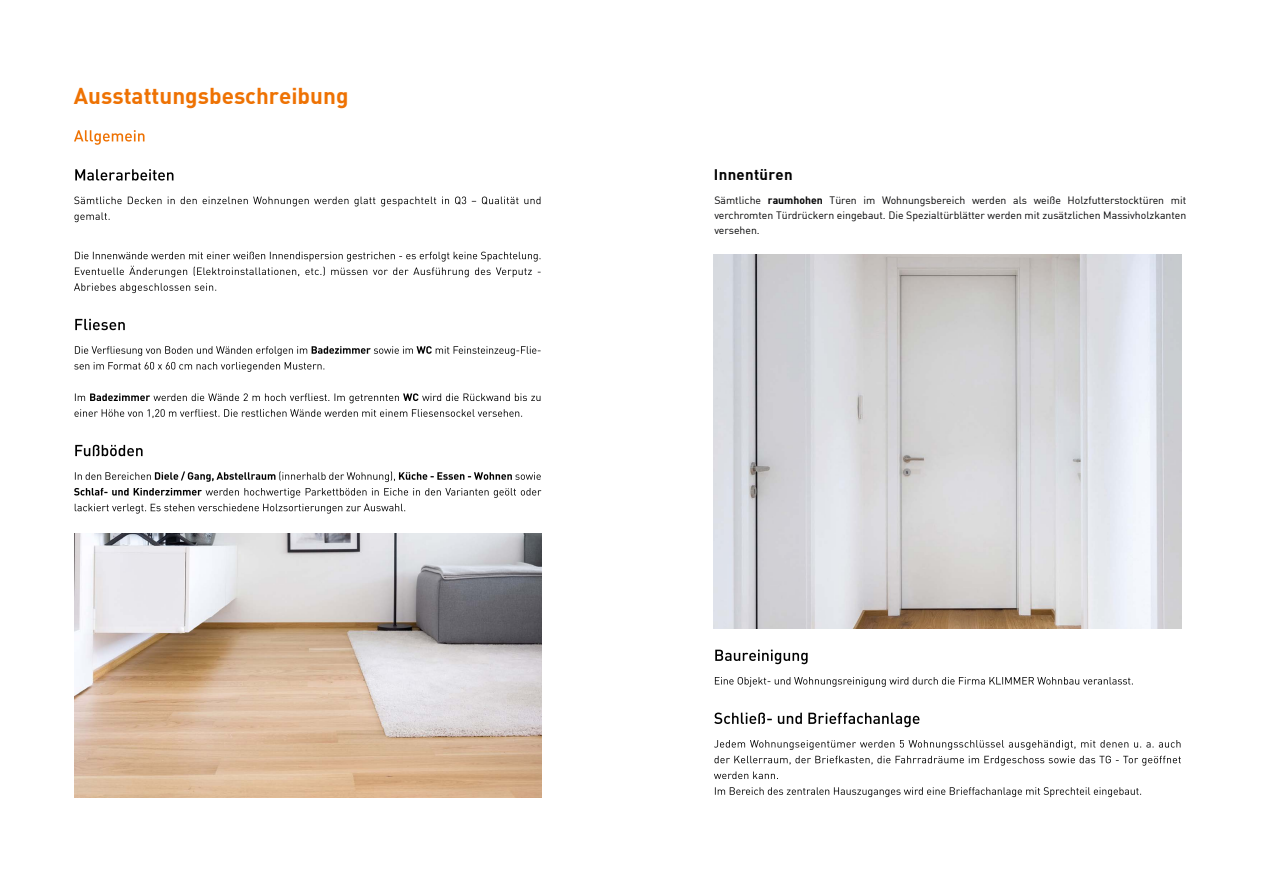
<style>
.page{position:relative;width:1263px;height:893px;background:#fff}
.page>*{position:absolute;margin:0;border:0;box-sizing:border-box;transform-origin:0 0}
.t1{font:700 22.5px "DIN";color:#ee7203}
.t2{font:700 15px "DIN";letter-spacing:.02em;color:#000}
.t3{font:10.5px/15px "DIN";color:#020203;text-align:justify}
.s1{font-weight:700}
</style>
<div class="page">
<svg style="left:74px;top:130px;width:70px;height:15px"></svg>
<svg style="left:75px;top:504px;width:330px;height:10px"></svg>
<svg style="left:74px;top:488px;width:467px;height:10px"></svg>
<svg style="left:75px;top:471px;width:466px;height:11px"></svg>
<svg style="left:75px;top:445px;width:68px;height:11px"></svg>
<svg style="left:74px;top:409px;width:448px;height:9px"></svg>
<svg style="left:75px;top:393px;width:465px;height:10px"></svg>
<svg style="left:74px;top:362px;width:250px;height:10px"></svg>
<svg style="left:75px;top:346px;width:466px;height:10px"></svg>
<svg style="left:75px;top:319px;width:50px;height:11px"></svg>
<svg style="left:74px;top:283px;width:142px;height:10px"></svg>
<svg style="left:75px;top:252px;width:466px;height:25px"></svg>
<svg style="left:74px;top:212px;width:36px;height:10px"></svg>
<svg style="left:74px;top:197px;width:466px;height:9px"></svg>
<svg style="left:75px;top:169px;width:98px;height:12px"></svg>
<img style="left:75px;top:533px;width:466px;height:265px">
<svg style="left:715px;top:787px;width:426px;height:10px"></svg>
<svg style="left:714px;top:756px;width:467px;height:23px"></svg>
<svg style="left:714px;top:740px;width:466px;height:10px"></svg>
<svg style="left:714px;top:712px;width:205px;height:15px"></svg>
<svg style="left:715px;top:677px;width:418px;height:10px"></svg>
<svg style="left:715px;top:650px;width:92px;height:14px"></svg>
<img style="left:714px;top:254px;width:467px;height:375px">
<h1 class="t1" style="left:74px;top:81px;width:276px">Ausstattungsbeschreibung</h1>
<h2 class="t2" style="left:714px;top:165px;width:80px">Innentüren</h2>
<p class="t3" style="left:714px;top:192px;width:473px">Sämtliche <span class="s1">raumhohen</span> Türen im Wohnungsbereich werden als weiße Holzfutterstocktüren mit verchromten Türdrückern eingebaut. Die Spezialtürblätter werden mit zusätzlichen Massivholzkanten versehen.</p>
</div>
